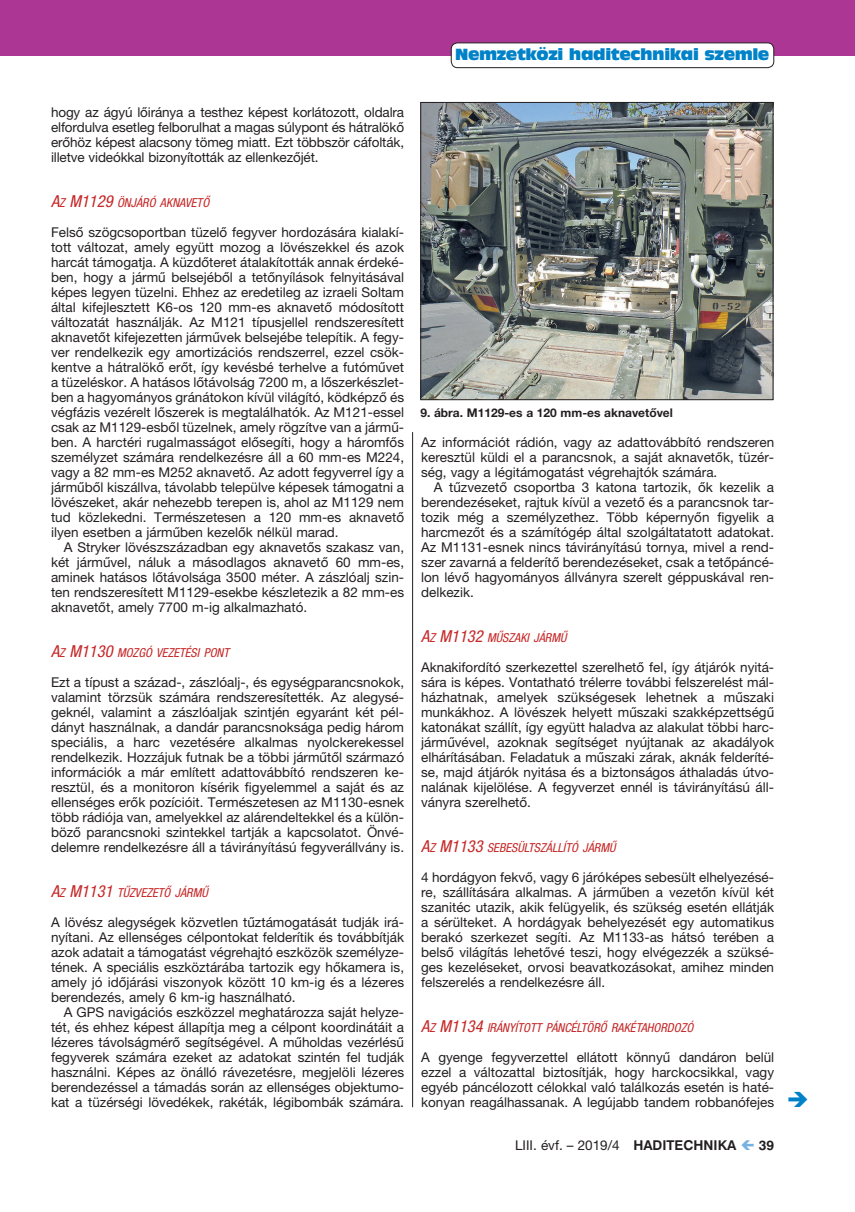
<style>
.page{position:relative;width:855px;height:1212px;background:#fff}
.page>*{position:absolute;margin:0;border:0;box-sizing:border-box;transform-origin:0 0}
.t1{font:15px "Antique Olive Compact";letter-spacing:-.02em;color:#0082c8}
.t2{font:13.5px/15px "Helvetica Neue LT Pro";color:#231f20;text-align:justify}
.t3{font:13.5px "Swiss 721 HU Bold";color:#231f20}
.t4{font:italic condensed 12.3px "Helvetica Neue LT Pro";color:#c62626}
.t5{font:700 12px "Helvetica Neue LT Pro";color:#231f20}
.s1{font-size:16.5px}
.s2{font-family:"Swiss 721 HU Bold"}
</style>
<div class="page">
<hr style="left:0;top:55px;width:855px;height:1px;background:#231f20">
<div style="left:0;top:0;width:855px;height:55px;background:#ab3694"></div>
<div style="left:451px;top:43px;width:322px;height:25px;background:#fff;border-radius:6px"></div>
<div style="left:451px;top:43px;width:323px;height:25px;border:1px solid #231f20;border-radius:6px"></div>
<img style="left:422px;top:104px;width:349px;height:294px">
<div style="left:420px;top:102px;width:353px;height:298px;border:1px solid #231f20"></div>
<hr style="left:412px;top:432px;width:1px;height:675px;background:#231f20">
<p class="t1" style="left:455px;top:44px;width:316px">Nemzetközi haditechnikai szemle</p>
<p class="t2" style="left:51px;top:105px;width:354px">hogy az ágyú lőiránya a testhez képest korlátozott, oldalra elfordulva esetleg felborulhat a magas súlypont és hátralökő erőhöz képest alacsony tömeg miatt. Ezt többször cáfolták, illetve videókkal bizonyították az ellenkezőjét.</p>
<p class="t4" style="left:51px;top:196px;width:160px"><span class="s1">A</span>Z <span class="s1">M1129</span> ÖNJÁRÓ AKNAVETŐ</p>
<p class="t2" style="left:51px;top:225px;width:354px">Felső szögcsoportban tüzelő fegyver hordozására kialakí&shy;tott változat, amely együtt mozog a lövészekkel és azok harcát támogatja. A küzdőteret átalakították annak érdeké&shy;ben, hogy a jármű belsejéből a tetőnyílások felnyitásával képes legyen tüzelni. Ehhez az eredetileg az izraeli Soltam által kifejlesztett K6-os 120 mm-es aknavető módosított változatát használják. Az M121 típusjellel rendszeresített aknavetőt kifejezetten járművek belsejébe telepítik. A fegy&shy;ver rendelkezik egy amortizációs rendszerrel, ezzel csök&shy;kentve a hátralökő erőt, így kevésbé terhelve a futóművet a tüzeléskor. A hatásos lőtávolság 7200 m, a lőszerkészlet&shy;ben a hagyományos gránátokon kívül világító, ködképző és végfázis vezérelt lőszerek is megtalálhatók. Az M121-essel csak az M1129-esből tüzelnek, amely rögzítve van a jármű&shy;ben. A harctéri rugalmasságot elősegíti, hogy a háromfős személyzet számára rendelkezésre áll a 60 mm-es M224, vagy a 82 mm-es M252 aknavető. Az adott fegyverrel így a járműből kiszállva, távolabb települve képesek támogatni a lövészeket, akár nehezebb terepen is, ahol az M1129 nem tud közlekedni. Természetesen a 120 mm-es aknavető ilyen esetben a járműben kezelők nélkül marad.</p>
<p class="t2" style="left:51px;top:540px;width:354px;text-indent:13px">A Stryker lövészszázadban egy aknavetős szakasz van, két járművel, náluk a másodlagos aknavető 60 mm-es, aminek hatásos lőtávolsága 3500 méter. A zászlóalj szin&shy;ten rendszeresített M1129-esekbe készletezik a 82 mm-es aknavetőt, amely 7700 m-ig alkalmazható.</p>
<p class="t4" style="left:51px;top:646px;width:180px"><span class="s1">A</span>Z <span class="s1">M1130</span> MOZGÓ VEZETÉSI PONT</p>
<p class="t2" style="left:51px;top:675px;width:355px">Ezt a típust a század-, zászlóalj-, és egységparancsnokok, valamint törzsük számára rendszeresítették. Az alegysé&shy;geknél, valamint a zászlóaljak szintjén egyaránt két pél&shy;dányt használnak, a dandár parancsnoksága pedig három speciális, a harc vezetésére alkalmas nyolckerekessel rendelkezik. Hozzájuk futnak be a többi járműtől származó információk a már említett adattovábbító rendszeren ke&shy;resztül, és a monitoron kísérik figyelemmel a saját és az ellenséges erők pozícióit. Természetesen az M1130-esnek több rádiója van, amelyekkel az alárendeltekkel és a külön&shy;böző parancsnoki szintekkel tartják a kapcsolatot. Önvé&shy;delemre rendelkezésre áll a távirányítású fegyverállvány is.</p>
<p class="t4" style="left:51px;top:886px;width:158px"><span class="s1">A</span>Z <span class="s1">M1131</span> TŰZVEZETŐ JÁRMŰ</p>
<p class="t2" style="left:51px;top:915px;width:354px">A lövész alegységek közvetlen tűztámogatását tudják irá&shy;nyítani. Az ellenséges célpontokat felderítik és továbbítják azok adatait a támogatást végrehajtó eszközök személyze&shy;tének. A speciális eszköztárába tartozik egy hőkamera is, amely jó időjárási viszonyok között 10 km-ig és a lézeres berendezés, amely 6 km-ig használható.</p>
<p class="t2" style="left:51px;top:1005px;width:354px;text-indent:13px">A GPS navigációs eszközzel meghatározza saját helyze&shy;tét, és ehhez képest állapítja meg a célpont koordinátáit a lézeres távolságmérő segítségével. A műholdas vezérlésű fegyverek számára ezeket az adatokat szintén fel tudják használni. Képes az önálló rávezetésre, megjelöli lézeres berendezéssel a támadás során az ellenséges objektumo&shy;kat a tüzérségi lövedékek, rakéták, légibombák számára.</p>
<p class="t5" style="left:420px;top:405px;width:254px">9. ábra. M1129-es a 120 mm-es aknavetővel</p>
<p class="t2" style="left:421px;top:435px;width:354px">Az információt rádión, vagy az adattovábbító rendszeren keresztül küldi el a parancsnok, a saját aknavetők, tüzér&shy;ség, vagy a légitámogatást végrehajtók számára.</p>
<p class="t2" style="left:421px;top:480px;width:354px;text-indent:13px">A tűzvezető csoportba 3 katona tartozik, ők kezelik a berendezéseket, rajtuk kívül a vezető és a parancsnok tar&shy;tozik még a személyzethez. Több képernyőn figyelik a harcmezőt és a számítógép által szolgáltatatott adatokat.<br>Az M1131-esnek nincs távirányítású tornya, mivel a rend&shy;szer zavarná a felderítő berendezéseket, csak a tetőpáncé&shy;lon lévő hagyományos állványra szerelt géppuskával ren&shy;delkezik.</p>
<p class="t4" style="left:421px;top:631px;width:147px"><span class="s1">A</span>Z <span class="s1">M1132</span> MŰSZAKI JÁRMŰ</p>
<p class="t2" style="left:421px;top:660px;width:354px">Aknakifordító szerkezettel szerelhető fel, így átjárók nyitá&shy;sára is képes. Vontatható trélerre további felszerelést mál&shy;házhatnak, amelyek szükségesek lehetnek a műszaki munkákhoz. A lövészek helyett műszaki szakképzettségű katonákat szállít, így együtt haladva az alakulat többi harc&shy;járművével, azoknak segítséget nyújtanak az akadályok elhárításában. Feladatuk a műszaki zárak, aknák felderíté&shy;se, majd átjárók nyitása és a biztonságos áthaladás útvo&shy;nalának kijelölése. A fegyverzet ennél is távirányítású áll&shy;ványra szerelhető.</p>
<p class="t4" style="left:421px;top:841px;width:196px"><span class="s1">A</span>Z <span class="s1">M1133</span> SEBESÜLTSZÁLLÍTÓ JÁRMŰ</p>
<p class="t2" style="left:421px;top:870px;width:354px">4 hordágyon fekvő, vagy 6 járóképes sebesült elhelyezésé&shy;re, szállítására alkalmas. A járműben a vezetőn kívül két szanitéc utazik, akik felügyelik, és szükség esetén ellátják a sérülteket. A hordágyak behelyezését egy automatikus berakó szerkezet segíti. Az M1133-as hátsó terében a belső világítás lehetővé teszi, hogy elvégezzék a szüksé&shy;ges kezeléseket, orvosi beavatkozásokat, amihez minden felszerelés a rendelkezésre áll.</p>
<p class="t4" style="left:421px;top:1021px;width:274px"><span class="s1">A</span>Z <span class="s1">M1134</span> IRÁNYÍTOTT PÁNCÉLTÖRŐ RAKÉTAHORDOZÓ</p>
<p class="t2" style="left:421px;top:1050px;width:354px">A gyenge fegyverzettel ellátott könnyű dandáron belül ezzel a változattal biztosítják, hogy harckocsikkal, vagy egyéb páncélozott célokkal való találkozás esetén is haté&shy;konyan reagálhassanak. A legújabb tandem robbanófejes</p>
<p class="t2" style="left:515px;top:1137px;width:223px">LIII. évf. – 2019/4 <span class="s2">HADITECHNIKA</span></p>
<p class="t3" style="left:759px;top:1137px;width:17px">39</p>
</div>
